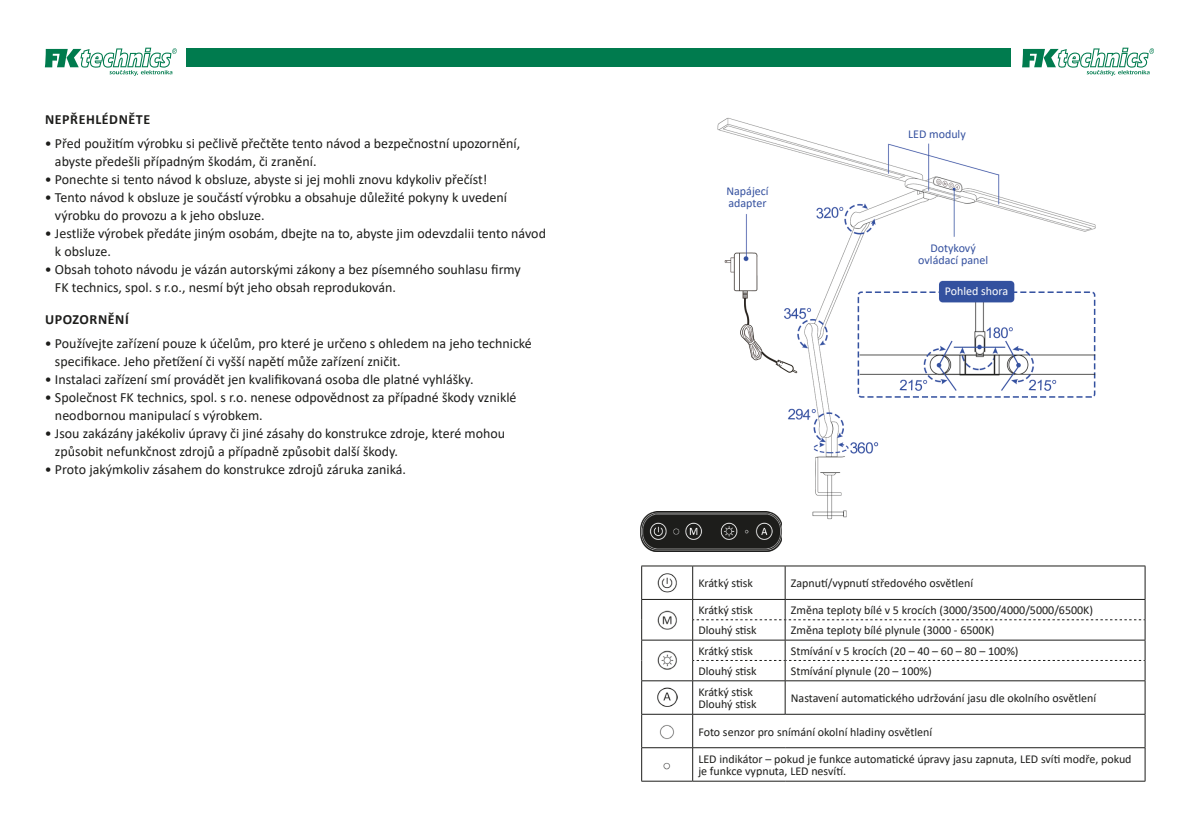
<style>
.page{position:relative;width:1192px;height:840px;background:#fff}
.page>*{position:absolute;margin:0;border:0;box-sizing:border-box;transform-origin:0 0}
.Text_1{font:14px/18px "Calibri";color:#1d1d1b}
.Nadpis_text_2{font:700 14px "Calibri";letter-spacing:.04em;color:#1d1d1b}
.Text_1-2{font:12px/12px "Calibri";color:#1d1d1b}
.Text_1-3{font:12px/12px "Calibri";color:#35519f;text-align:center}
.Text_1-4{font:12px "Calibri";color:#fff}
</style>
<div class="page">
<svg style="left:45px;top:48px;width:132px;height:28px"></svg>
<svg style="left:1022px;top:48px;width:131px;height:28px"></svg>
<div style="left:186px;top:49px;width:824px;height:18px;background:#007b4e"></div>
<img style="left:705px;top:117px;width:391px;height:406px">
<img style="left:640px;top:512px;width:141px;height:39px">
<hr style="left:641px;top:565px;width:51px;height:1px;background:#1d1d1b">
<hr style="left:641px;top:566px;width:1px;height:33px;background:#1d1d1b">
<hr style="left:692px;top:565px;width:93px;height:1px;background:#1d1d1b">
<hr style="left:692px;top:566px;width:1px;height:33px;background:#1d1d1b">
<hr style="left:785px;top:565px;width:360px;height:1px;background:#1d1d1b">
<hr style="left:784px;top:566px;width:1px;height:33px;background:#1d1d1b">
<hr style="left:1144px;top:566px;width:1px;height:33px;background:#1d1d1b">
<hr style="left:641px;top:599px;width:51px;height:1px;background:#1d1d1b">
<hr style="left:692px;top:599px;width:93px;height:1px;background:#1d1d1b">
<hr style="left:785px;top:599px;width:360px;height:1px;background:#1d1d1b">
<hr style="left:641px;top:640px;width:51px;height:1px;background:#1d1d1b">
<svg style="left:641px;top:600px;width:1px;height:80px"></svg>
<hr style="left:641px;top:680px;width:51px;height:1px;background:#1d1d1b">
<hr style="left:641px;top:681px;width:1px;height:33px;background:#1d1d1b">
<hr style="left:692px;top:681px;width:1px;height:33px;background:#1d1d1b">
<hr style="left:784px;top:681px;width:1px;height:33px;background:#1d1d1b">
<hr style="left:1144px;top:681px;width:1px;height:33px;background:#1d1d1b">
<hr style="left:641px;top:714px;width:51px;height:1px;background:#1d1d1b">
<hr style="left:641px;top:714px;width:1px;height:33px;background:#1d1d1b">
<hr style="left:692px;top:714px;width:93px;height:1px;background:#1d1d1b">
<hr style="left:692px;top:714px;width:1px;height:33px;background:#1d1d1b">
<hr style="left:785px;top:714px;width:360px;height:1px;background:#1d1d1b">
<hr style="left:1144px;top:714px;width:1px;height:33px;background:#1d1d1b">
<hr style="left:641px;top:747px;width:51px;height:1px;background:#1d1d1b">
<hr style="left:641px;top:748px;width:1px;height:33px;background:#1d1d1b">
<hr style="left:692px;top:747px;width:93px;height:1px;background:#1d1d1b">
<hr style="left:692px;top:748px;width:1px;height:33px;background:#1d1d1b">
<hr style="left:785px;top:747px;width:360px;height:1px;background:#1d1d1b">
<hr style="left:1144px;top:748px;width:1px;height:33px;background:#1d1d1b">
<hr style="left:641px;top:781px;width:51px;height:1px;background:#1d1d1b">
<hr style="left:692px;top:781px;width:93px;height:1px;background:#1d1d1b">
<hr style="left:785px;top:781px;width:360px;height:1px;background:#1d1d1b">
<svg style="left:692px;top:600px;width:453px;height:80px"></svg>
<hr style="left:692px;top:680px;width:93px;height:1px;background:#1d1d1b">
<hr style="left:785px;top:680px;width:360px;height:1px;background:#1d1d1b">
<img style="left:657px;top:573px;width:20px;height:19px">
<img style="left:657px;top:610px;width:20px;height:20px">
<img style="left:657px;top:650px;width:20px;height:20px">
<img style="left:657px;top:688px;width:20px;height:19px">
<img style="left:659px;top:725px;width:15px;height:14px">
<img style="left:663px;top:762px;width:8px;height:8px">
<p class="Nadpis_text_2" style="left:45px;top:110px;width:106px">NEPŘEHLÉDNĚTE</p>
<p class="Text_1" style="left:55px;top:134px;width:466px;text-indent:-10px">• Před použitím výrobku si pečlivě přečtěte tento návod a bezpečnostní upozornění, abyste předešli případným škodám, či zranění.</p>
<p class="Text_1" style="left:45px;top:170px;width:444px">• Ponechte si tento návod k obsluze, abyste si jej mohli znovu kdykoliv přečíst!</p>
<p class="Text_1" style="left:55px;top:188px;width:453px;text-indent:-10px">• Tento návod k obsluze je součástí výrobku a obsahuje důležité pokyny k uvedení výrobku do provozu a k jeho obsluze.</p>
<p class="Text_1" style="left:55px;top:224px;width:492px;text-indent:-10px">• Jestliže výrobek předáte jiným osobám, dbejte na to, abyste jim odevzdalii tento návod k obsluze.</p>
<p class="Text_1" style="left:55px;top:260px;width:467px;text-indent:-10px">• Obsah tohoto návodu je vázán autorskými zákony a bez písemného souhlasu firmy<br>FK technics, spol. s r.o., nesmí být jeho obsah reprodukován.</p>
<p class="Nadpis_text_2" style="left:45px;top:310px;width:85px">UPOZORNĚNÍ</p>
<p class="Text_1" style="left:55px;top:334px;width:478px;text-indent:-10px">• Používejte zařízení pouze k účelům, pro které je určeno s ohledem na jeho technické specifikace. Jeho přetížení či vyšší napětí může zařízení zničit.</p>
<p class="Text_1" style="left:45px;top:370px;width:430px">• Instalaci zařízení smí provádět jen kvalifikovaná osoba dle platné vyhlášky.</p>
<p class="Text_1" style="left:55px;top:388px;width:463px;text-indent:-10px">• Společnost FK technics, spol. s r.o. nenese odpovědnost za případné škody vzniklé neodbornou manipulací s výrobkem.</p>
<p class="Text_1" style="left:55px;top:424px;width:451px;text-indent:-10px">• Jsou zakázány jakékoliv úpravy či jiné zásahy do konstrukce zdroje, které mohou způsobit nefunkčnost zdrojů a případně způsobit další škody.</p>
<p class="Text_1" style="left:45px;top:460px;width:363px">• Proto jakýmkoliv zásahem do konstrukce zdrojů záruka zaniká.</p>
<p class="Text_1-3" style="left:726px;top:184px;width:44px">Napájecí</p>
<p class="Text_1-3" style="left:728px;top:196px;width:40px">adapter</p>
<p class="Text_1-3" style="left:908px;top:128px;width:59px">LED moduly</p>
<p class="Text_1-3" style="left:918px;top:242px;width:71px">Dotykový ovládací panel</p>
<p class="Text_1-4" style="left:944px;top:283px;width:65px">Pohled shora</p>
<p class="Text_1-2" style="left:698px;top:577px;width:56px">Krátký stisk</p>
<p class="Text_1-2" style="left:790px;top:577px;width:184px">Zapnutí/vypnutí středového osvětlení</p>
<p class="Text_1-2" style="left:698px;top:604px;width:56px">Krátký stisk</p>
<p class="Text_1-2" style="left:790px;top:604px;width:304px">Změna teploty bílé v 5 krocích (3000/3500/4000/5000/6500K)</p>
<p class="Text_1-2" style="left:698px;top:624px;width:60px">Dlouhý stisk</p>
<p class="Text_1-2" style="left:790px;top:624px;width:205px">Změna teploty bílé plynule (3000 - 6500K)</p>
<p class="Text_1-2" style="left:698px;top:644px;width:56px">Krátký stisk</p>
<p class="Text_1-2" style="left:790px;top:644px;width:229px">Stmívání v 5 krocích (20 – 40 – 60 – 80 – 100%)</p>
<p class="Text_1-2" style="left:698px;top:665px;width:60px">Dlouhý stisk</p>
<p class="Text_1-2" style="left:790px;top:665px;width:142px">Stmívání plynule (20 – 100%)</p>
<p class="Text_1-2" style="left:698px;top:686px;width:56px">Krátký stisk</p>
<p class="Text_1-2" style="left:698px;top:698px;width:60px">Dlouhý stisk</p>
<p class="Text_1-2" style="left:790px;top:692px;width:307px">Nastavení automatického udržování jasu dle okolního osvětlení</p>
<p class="Text_1-2" style="left:698px;top:725px;width:235px">Foto senzor pro snímání okolní hladiny osvětlení</p>
<p class="Text_1-2" style="left:698px;top:752px;width:434px">LED indikátor – pokud je funkce automatické úpravy jasu zapnuta, LED svíti modře, pokud je funkce vypnuta, LED nesvítí.</p>
</div>
